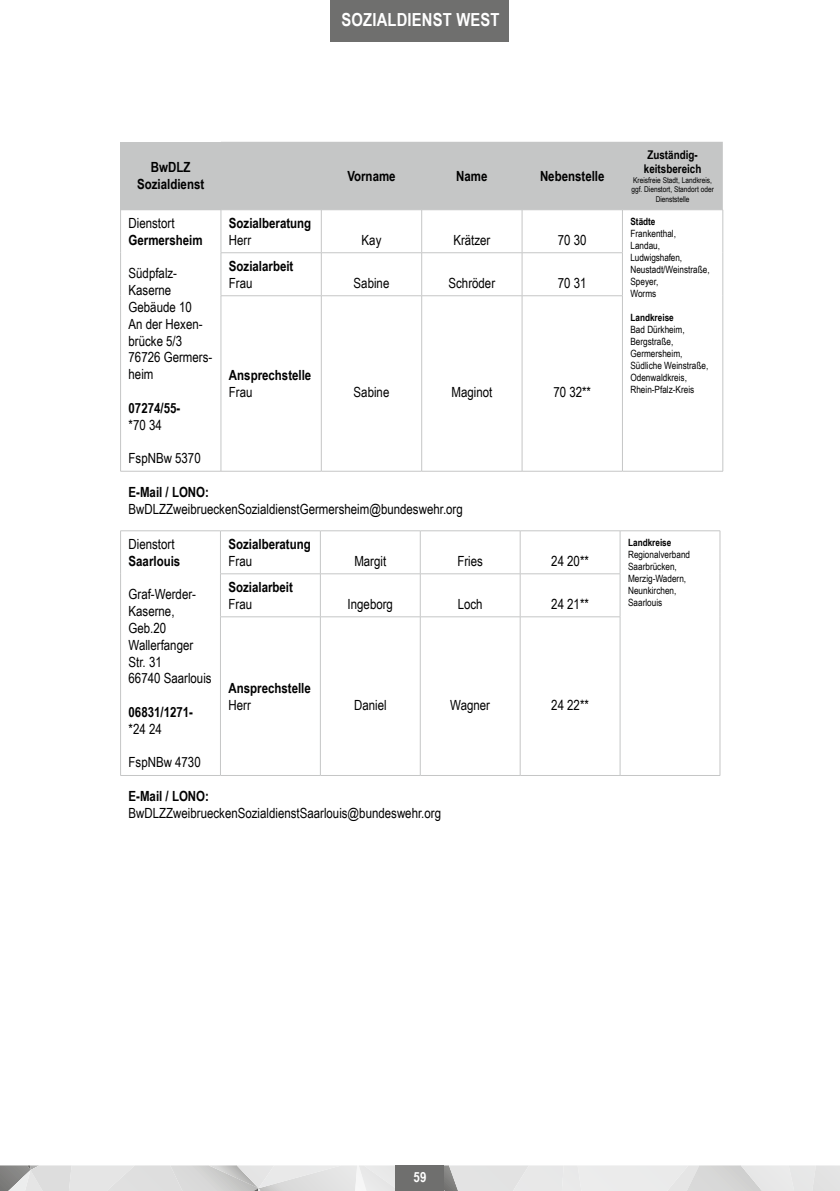
<style>
.page{position:relative;width:840px;height:1191px;background:#fff}
.page>*{position:absolute;margin:0;border:0;box-sizing:border-box;transform-origin:0 0}
.t1{font:700 18px "Arial Narrow";letter-spacing:.01em;color:#fff}
.t2{font:14px/16.8px "Arial Narrow";color:#000}
.t3{font:700 14px/16.8px "Arial Narrow";color:#000;text-align:center}
.t4{font:700 14px "Arial Narrow";color:#fff}
.t5{font:700 12px/14.4px "Arial Narrow";color:#000}
.t6{font:10px/12px "Arial Narrow";color:#000}
.t7{font:700 10px "Arial Narrow";color:#000}
.t8{font:8px/9.6px "Arial Narrow";color:#000;text-align:center}
</style>
<div class="page">
<svg style="left:0;top:1165px;width:839px;height:26px;background:#dedede"></svg>
<div style="left:395px;top:1165px;width:49px;height:26px;background:#6f6f6e"></div>
<div style="left:330px;top:0;width:179px;height:41px;background:#6f6f6e"></div>
<div style="left:120px;top:142px;width:101px;height:68px;background:#c5c6c6"></div>
<div style="left:221px;top:142px;width:501px;height:67px;background:#c5c6c6"></div>
<hr style="left:221px;top:209px;width:100px;height:1px;background:#c5c6c6">
<hr style="left:321px;top:209px;width:100px;height:1px;background:#c5c6c6">
<hr style="left:421px;top:209px;width:100px;height:1px;background:#c5c6c6">
<hr style="left:521px;top:209px;width:101px;height:1px;background:#c5c6c6">
<hr style="left:622px;top:209px;width:100px;height:1px;background:#c5c6c6">
<hr style="left:120px;top:210px;width:1px;height:43px;background:#c5c6c6">
<hr style="left:120px;top:253px;width:1px;height:43px;background:#c5c6c6">
<hr style="left:120px;top:296px;width:1px;height:175px;background:#c5c6c6">
<hr style="left:220px;top:210px;width:1px;height:42px;background:#c5c6c6">
<hr style="left:321px;top:210px;width:1px;height:42px;background:#c5c6c6">
<hr style="left:421px;top:210px;width:1px;height:42px;background:#c5c6c6">
<hr style="left:521px;top:210px;width:1px;height:42px;background:#c5c6c6">
<hr style="left:621px;top:210px;width:1px;height:42px;background:#c5c6c6">
<hr style="left:722px;top:210px;width:1px;height:43px;background:#c5c6c6">
<hr style="left:722px;top:253px;width:1px;height:43px;background:#c5c6c6">
<hr style="left:722px;top:296px;width:1px;height:175px;background:#c5c6c6">
<hr style="left:220px;top:253px;width:1px;height:42px;background:#c5c6c6">
<hr style="left:220px;top:252px;width:101px;height:1px;background:#c5c6c6">
<hr style="left:321px;top:253px;width:1px;height:42px;background:#c5c6c6">
<hr style="left:321px;top:252px;width:100px;height:1px;background:#c5c6c6">
<hr style="left:421px;top:252px;width:100px;height:1px;background:#c5c6c6">
<hr style="left:521px;top:252px;width:101px;height:1px;background:#c5c6c6">
<hr style="left:421px;top:253px;width:1px;height:42px;background:#c5c6c6">
<hr style="left:521px;top:253px;width:1px;height:42px;background:#c5c6c6">
<hr style="left:621px;top:253px;width:1px;height:42px;background:#c5c6c6">
<hr style="left:220px;top:296px;width:1px;height:175px;background:#c5c6c6">
<hr style="left:220px;top:295px;width:101px;height:1px;background:#c5c6c6">
<hr style="left:321px;top:296px;width:1px;height:175px;background:#c5c6c6">
<hr style="left:321px;top:295px;width:100px;height:1px;background:#c5c6c6">
<hr style="left:421px;top:295px;width:100px;height:1px;background:#c5c6c6">
<hr style="left:521px;top:295px;width:101px;height:1px;background:#c5c6c6">
<hr style="left:421px;top:296px;width:1px;height:175px;background:#c5c6c6">
<hr style="left:521px;top:296px;width:1px;height:175px;background:#c5c6c6">
<hr style="left:621px;top:296px;width:1px;height:175px;background:#c5c6c6">
<hr style="left:120px;top:471px;width:101px;height:1px;background:#c5c6c6">
<hr style="left:221px;top:471px;width:100px;height:1px;background:#c5c6c6">
<hr style="left:321px;top:471px;width:100px;height:1px;background:#c5c6c6">
<hr style="left:421px;top:471px;width:100px;height:1px;background:#c5c6c6">
<hr style="left:521px;top:471px;width:101px;height:1px;background:#c5c6c6">
<hr style="left:622px;top:471px;width:100px;height:1px;background:#c5c6c6">
<hr style="left:120px;top:531px;width:1px;height:43px;background:#c5c6c6">
<hr style="left:120px;top:574px;width:1px;height:43px;background:#c5c6c6">
<hr style="left:120px;top:617px;width:1px;height:158px;background:#c5c6c6">
<hr style="left:120px;top:530px;width:100px;height:1px;background:#c5c6c6">
<hr style="left:220px;top:530px;width:100px;height:1px;background:#c5c6c6">
<hr style="left:220px;top:531px;width:1px;height:42px;background:#c5c6c6">
<hr style="left:320px;top:531px;width:1px;height:42px;background:#c5c6c6">
<hr style="left:320px;top:530px;width:100px;height:1px;background:#c5c6c6">
<hr style="left:420px;top:530px;width:100px;height:1px;background:#c5c6c6">
<hr style="left:520px;top:530px;width:99px;height:1px;background:#c5c6c6">
<hr style="left:419px;top:531px;width:1px;height:42px;background:#c5c6c6">
<hr style="left:519px;top:531px;width:1px;height:42px;background:#c5c6c6">
<hr style="left:619px;top:531px;width:1px;height:42px;background:#c5c6c6">
<hr style="left:619px;top:530px;width:100px;height:1px;background:#c5c6c6">
<hr style="left:719px;top:531px;width:1px;height:43px;background:#c5c6c6">
<hr style="left:719px;top:574px;width:1px;height:43px;background:#c5c6c6">
<hr style="left:719px;top:617px;width:1px;height:158px;background:#c5c6c6">
<hr style="left:220px;top:573px;width:100px;height:1px;background:#c5c6c6">
<hr style="left:220px;top:574px;width:1px;height:42px;background:#c5c6c6">
<hr style="left:320px;top:574px;width:1px;height:42px;background:#c5c6c6">
<hr style="left:320px;top:573px;width:100px;height:1px;background:#c5c6c6">
<hr style="left:420px;top:573px;width:100px;height:1px;background:#c5c6c6">
<hr style="left:520px;top:573px;width:100px;height:1px;background:#c5c6c6">
<hr style="left:419px;top:574px;width:1px;height:42px;background:#c5c6c6">
<hr style="left:519px;top:574px;width:1px;height:42px;background:#c5c6c6">
<hr style="left:619px;top:574px;width:1px;height:42px;background:#c5c6c6">
<hr style="left:220px;top:617px;width:1px;height:158px;background:#c5c6c6">
<hr style="left:220px;top:616px;width:100px;height:1px;background:#c5c6c6">
<hr style="left:320px;top:616px;width:100px;height:1px;background:#c5c6c6">
<hr style="left:420px;top:616px;width:100px;height:1px;background:#c5c6c6">
<hr style="left:520px;top:616px;width:100px;height:1px;background:#c5c6c6">
<hr style="left:320px;top:617px;width:1px;height:158px;background:#c5c6c6">
<hr style="left:419px;top:617px;width:1px;height:158px;background:#c5c6c6">
<hr style="left:519px;top:617px;width:1px;height:158px;background:#c5c6c6">
<hr style="left:619px;top:617px;width:1px;height:158px;background:#c5c6c6">
<hr style="left:120px;top:775px;width:100px;height:1px;background:#c5c6c6">
<hr style="left:220px;top:775px;width:100px;height:1px;background:#c5c6c6">
<hr style="left:320px;top:775px;width:100px;height:1px;background:#c5c6c6">
<hr style="left:420px;top:775px;width:100px;height:1px;background:#c5c6c6">
<hr style="left:520px;top:775px;width:99px;height:1px;background:#c5c6c6">
<hr style="left:619px;top:775px;width:100px;height:1px;background:#c5c6c6">
<p class="t1" style="left:341px;top:6px;width:159px">SOZIALDIENST WEST</p>
<p class="t3" style="left:137px;top:158px;width:68px">BwDLZ<br>Sozialdienst</p>
<p class="t3" style="left:347px;top:167px;width:50px">Vorname</p>
<p class="t3" style="left:456px;top:167px;width:33px">Name</p>
<p class="t3" style="left:539px;top:167px;width:66px">Nebenstelle</p>
<p class="t2" style="left:128px;top:214px;width:47px">Dienstort</p>
<p class="t3" style="left:128px;top:231px;width:76px">Germersheim</p>
<p class="t2" style="left:128px;top:264px;width:85px">Südpfalz-<br>Kaserne<br>Gebäude 10<br>An der Hexen&shy;brücke 5/3<br>76726 Germers&shy;heim</p>
<p class="t3" style="left:128px;top:399px;width:53px">07274/55-</p>
<p class="t2" style="left:128px;top:416px;width:35px">*70 34</p>
<p class="t2" style="left:128px;top:449px;width:74px">FspNBw 5370</p>
<p class="t3" style="left:229px;top:214px;width:84px">Sozialberatung</p>
<p class="t2" style="left:229px;top:231px;width:24px">Herr</p>
<p class="t2" style="left:361px;top:231px;width:21px">Kay</p>
<p class="t2" style="left:453px;top:231px;width:39px">Krätzer</p>
<p class="t2" style="left:557px;top:231px;width:30px">70 30</p>
<p class="t3" style="left:229px;top:257px;width:66px">Sozialarbeit</p>
<p class="t2" style="left:229px;top:274px;width:25px">Frau</p>
<p class="t2" style="left:353px;top:274px;width:37px">Sabine</p>
<p class="t2" style="left:448px;top:274px;width:48px">Schröder</p>
<p class="t2" style="left:557px;top:274px;width:30px">70 31</p>
<p class="t3" style="left:229px;top:366px;width:84px">Ansprechstelle</p>
<p class="t2" style="left:229px;top:383px;width:25px">Frau</p>
<p class="t2" style="left:353px;top:383px;width:37px">Sabine</p>
<p class="t2" style="left:451px;top:383px;width:42px">Maginot</p>
<p class="t2" style="left:553px;top:383px;width:39px">70 32**</p>
<p class="t3" style="left:128px;top:483px;width:82px">E-Mail / LONO:</p>
<p class="t2" style="left:128px;top:500px;width:335px">BwDLZZweibrueckenSozialdienstGermersheim@bundeswehr.org</p>
<p class="t2" style="left:128px;top:535px;width:47px">Dienstort</p>
<p class="t3" style="left:128px;top:552px;width:53px">Saarlouis</p>
<p class="t2" style="left:128px;top:585px;width:84px">Graf-Werder-<br>Kaserne,<br>Geb.20<br>Wallerfanger<br>Str. 31<br>66740 Saarlouis</p>
<p class="t3" style="left:128px;top:703px;width:66px">06831/1271-</p>
<p class="t2" style="left:128px;top:720px;width:35px">*24 24</p>
<p class="t2" style="left:128px;top:753px;width:74px">FspNBw 4730</p>
<p class="t3" style="left:228px;top:535px;width:84px">Sozialberatung</p>
<p class="t2" style="left:228px;top:552px;width:25px">Frau</p>
<p class="t2" style="left:354px;top:552px;width:33px">Margit</p>
<p class="t2" style="left:457px;top:552px;width:27px">Fries</p>
<p class="t2" style="left:551px;top:552px;width:39px">24 20**</p>
<p class="t3" style="left:228px;top:578px;width:66px">Sozialarbeit</p>
<p class="t2" style="left:228px;top:595px;width:25px">Frau</p>
<p class="t2" style="left:347px;top:595px;width:47px">Ingeborg</p>
<p class="t2" style="left:457px;top:595px;width:26px">Loch</p>
<p class="t2" style="left:551px;top:595px;width:39px">24 21**</p>
<p class="t3" style="left:228px;top:679px;width:84px">Ansprechstelle</p>
<p class="t2" style="left:228px;top:696px;width:24px">Herr</p>
<p class="t2" style="left:354px;top:696px;width:34px">Daniel</p>
<p class="t2" style="left:450px;top:696px;width:41px">Wagner</p>
<p class="t2" style="left:551px;top:696px;width:39px">24 22**</p>
<p class="t3" style="left:128px;top:787px;width:82px">E-Mail / LONO:</p>
<p class="t2" style="left:128px;top:804px;width:314px">BwDLZZweibrueckenSozialdienstSaarlouis@bundeswehr.org</p>
<p class="t5" style="left:643px;top:146px;width:59px">Zuständig&shy;keitsbereich</p>
<p class="t8" style="left:631px;top:175px;width:84px">Kreisfreie Stadt, Landkreis, ggf. Dienstort, Standort oder<br>Dienststelle</p>
<p class="t7" style="left:630px;top:214px;width:27px">Städte</p>
<p class="t6" style="left:630px;top:227px;width:81px">Frankenthal,<br>Landau,<br>Ludwigshafen,<br>Neustadt/Weinstraße,<br>Speyer,<br>Worms</p>
<p class="t7" style="left:630px;top:310px;width:45px">Landkreise</p>
<p class="t6" style="left:630px;top:323px;width:79px">Bad Dürkheim,<br>Bergstraße,<br>Germersheim,<br>Südliche Weinstraße,<br>Odenwaldkreis,<br>Rhein-Pfalz-Kreis</p>
<p class="t7" style="left:627px;top:535px;width:45px">Landkreise</p>
<p class="t6" style="left:627px;top:548px;width:63px">Regionalverband<br>Saarbrücken,<br>Merzig-Wadern,<br>Neunkirchen,<br>Saarlouis</p>
<p class="t4" style="left:413px;top:1166px;width:14px">59</p>
</div>
